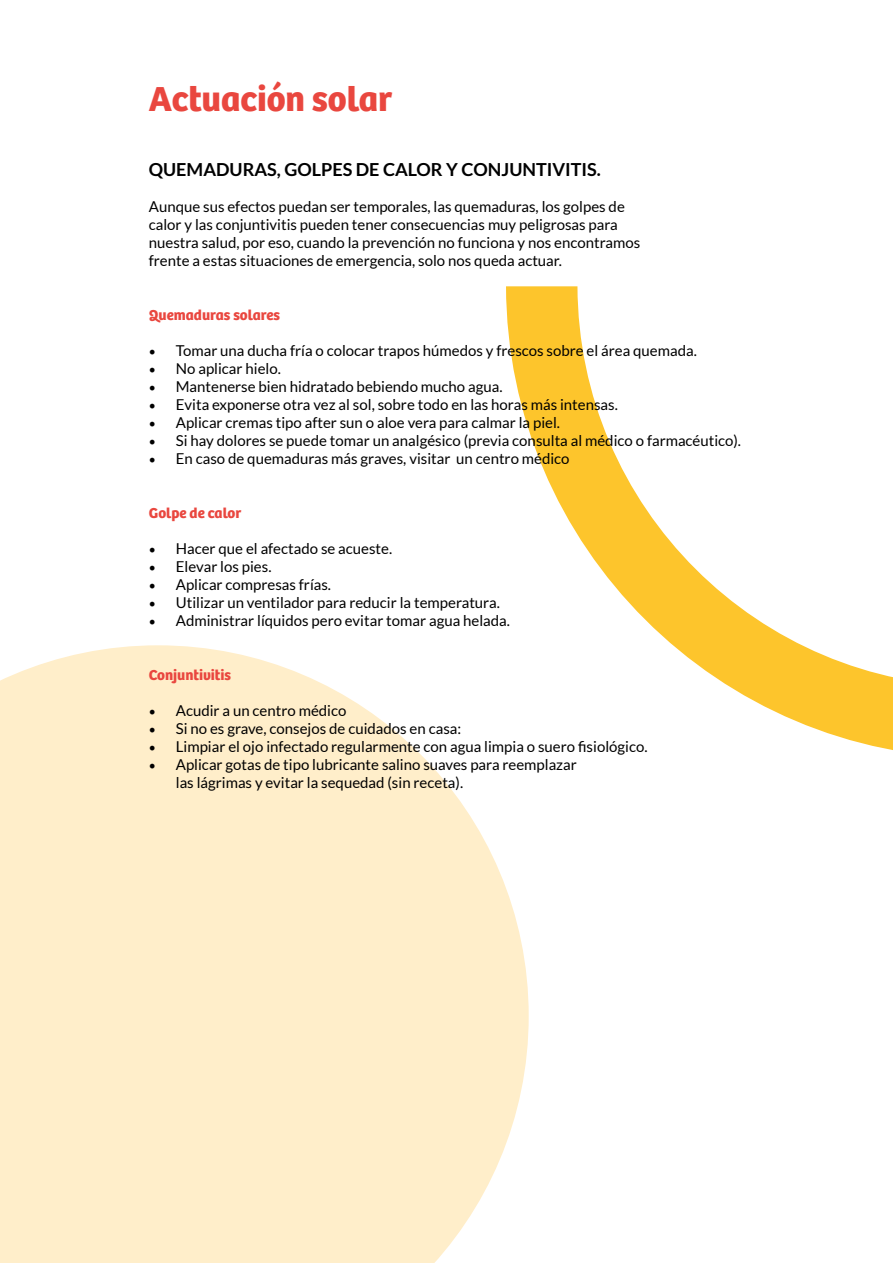
<style>
.page{position:relative;width:893px;height:1263px;background:#fff}
.page>*{position:absolute;margin:0;border:0;box-sizing:border-box;transform-origin:0 0}
.t1{font:700 36px "Bree";color:#e9473f}
.t2{font:700 18px "Lato";color:#000}
.t3{font:15px/18px "Lato";color:#000}
.t4{font:700 15px "Bree";color:#e9473f}
.s1{font-family:"Minion Pro";font-size:18px}
</style>
<div class="page">
<svg style="left:0;top:645px;width:529px;height:618px;fill:#ffeeca"></svg>
<svg style="left:506px;top:286px;width:387px;height:472px"></svg>
<h1 class="t1" style="left:149px;top:77px;width:245px">Actuación solar</h1>
<p class="t2" style="left:149px;top:159px;width:454px">QUEMADURAS, GOLPES DE CALOR Y CONJUNTIVITIS.</p>
<p class="t3" style="left:149px;top:197px;width:493px">Aunque sus efectos puedan ser temporales, las quemaduras, los golpes de calor y las conjuntivitis pueden tener consecuencias muy peligrosas para nuestra salud, por eso, cuando la prevención no funciona y nos encontramos frente a estas situaciones de emergencia, solo nos queda actuar.</p>
<p class="t4" style="left:149px;top:306px;width:133px">Quemaduras solares</p>
<p class="t3" style="left:149px;top:341px;width:550px"><span class="s1">•</span> Tomar una ducha fría o colocar trapos húmedos y frescos sobre el área quemada.</p>
<p class="t3" style="left:149px;top:359px;width:134px"><span class="s1">•</span> No aplicar hielo.</p>
<p class="t3" style="left:149px;top:377px;width:355px"><span class="s1">•</span> Mantenerse bien hidratado bebiendo mucho agua.</p>
<p class="t3" style="left:149px;top:395px;width:470px"><span class="s1">•</span> Evita exponerse otra vez al sol, sobre todo en las horas más intensas.</p>
<p class="t3" style="left:149px;top:413px;width:413px"><span class="s1">•</span> Aplicar cremas tipo after sun o aloe vera para calmar la piel.</p>
<p class="t3" style="left:149px;top:431px;width:594px"><span class="s1">•</span> Si hay dolores se puede tomar un analgésico (previa consulta al médico o farmacéutico).</p>
<p class="t3" style="left:149px;top:449px;width:422px"><span class="s1">•</span> En caso de quemaduras más graves, visitar un centro médico</p>
<p class="t4" style="left:149px;top:504px;width:94px">Golpe de calor</p>
<p class="t3" style="left:149px;top:539px;width:245px"><span class="s1">•</span> Hacer que el afectado se acueste.</p>
<p class="t3" style="left:149px;top:557px;width:124px"><span class="s1">•</span> Elevar los pies.</p>
<p class="t3" style="left:149px;top:575px;width:184px"><span class="s1">•</span> Aplicar compresas frías.</p>
<p class="t3" style="left:149px;top:593px;width:352px"><span class="s1">•</span> Utilizar un ventilador para reducir la temperatura.</p>
<p class="t3" style="left:149px;top:611px;width:363px"><span class="s1">•</span> Administrar líquidos pero evitar tomar agua helada.</p>
<p class="t4" style="left:149px;top:666px;width:84px">Conjuntivitis</p>
<p class="t3" style="left:149px;top:701px;width:199px"><span class="s1">•</span> Acudir a un centro médico</p>
<p class="t3" style="left:149px;top:719px;width:314px"><span class="s1">•</span> Si no es grave, consejos de cuidados en casa:</p>
<p class="t3" style="left:149px;top:737px;width:500px"><span class="s1">•</span> Limpiar el ojo infectado regularmente con agua limpia o suero fisiológico.</p>
<p class="t3" style="left:176px;top:755px;width:403px;text-indent:-27px"><span class="s1">•</span> Aplicar gotas de tipo lubricante salino suaves para reemplazar las lágrimas y evitar la sequedad (sin receta).</p>
</div>
